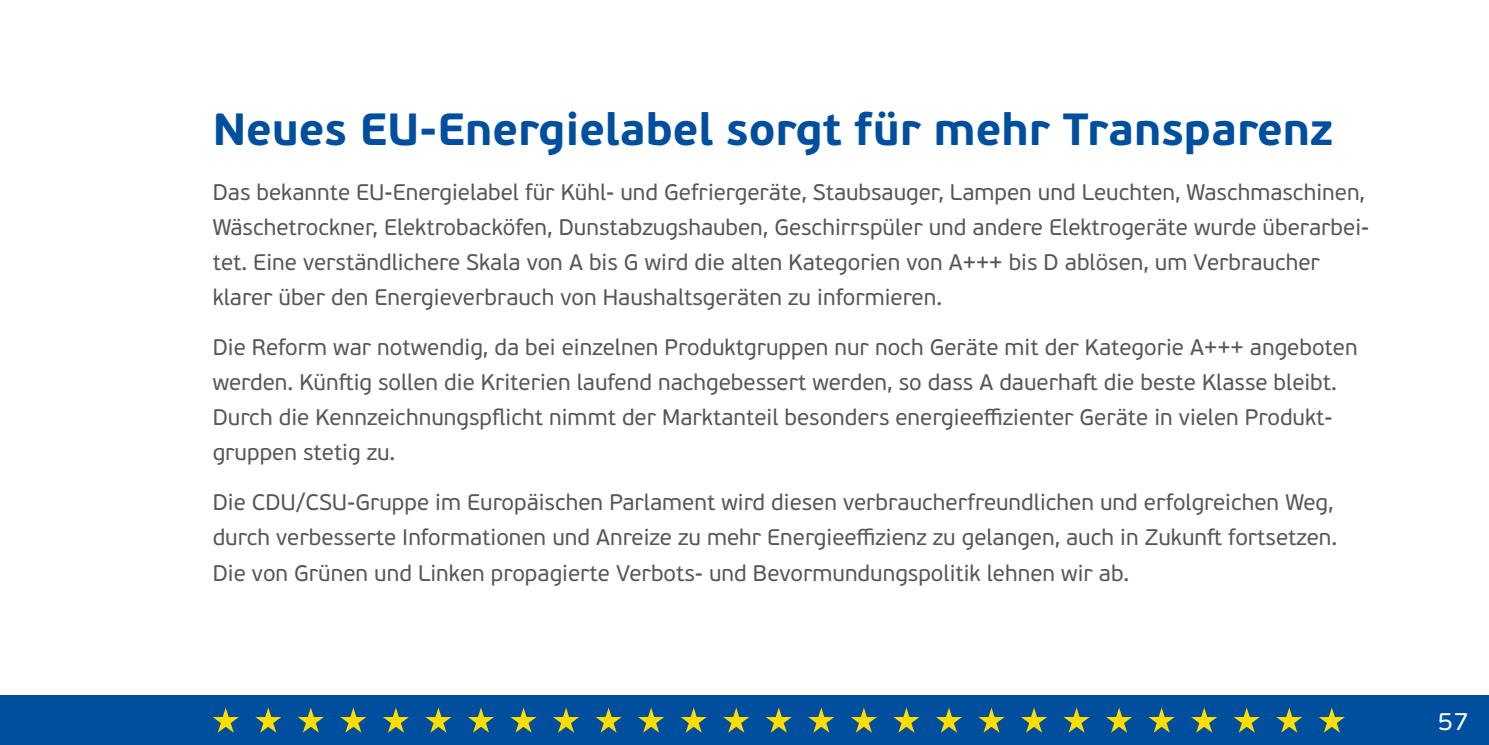
<style>
.page{position:relative;width:1489px;height:745px;background:#fff}
.page>*{position:absolute;margin:0;border:0;box-sizing:border-box;transform-origin:0 0}
.t1{font:700 45px "PF Beau Sans Pro";color:#004f9f}
.t2{font:25px "PF Beau Sans Pro";color:#fff}
.t3{font:22.5px/35px "PF Beau Sans Pro";color:#575756}
</style>
<div class="page">
<div style="left:0;top:694px;width:1488px;height:50px;background:#004f9f"></div>
<svg style="left:213px;top:707px;width:26px;height:25px"></svg>
<svg style="left:255px;top:707px;width:26px;height:25px"></svg>
<svg style="left:298px;top:707px;width:26px;height:25px"></svg>
<svg style="left:340px;top:707px;width:26px;height:25px"></svg>
<svg style="left:383px;top:707px;width:26px;height:25px"></svg>
<svg style="left:425px;top:707px;width:26px;height:25px"></svg>
<svg style="left:468px;top:708px;width:26px;height:24px"></svg>
<svg style="left:510px;top:707px;width:26px;height:25px"></svg>
<svg style="left:553px;top:707px;width:26px;height:25px"></svg>
<svg style="left:595px;top:707px;width:26px;height:25px"></svg>
<svg style="left:638px;top:707px;width:26px;height:25px"></svg>
<svg style="left:681px;top:707px;width:25px;height:25px"></svg>
<svg style="left:723px;top:707px;width:26px;height:25px"></svg>
<svg style="left:766px;top:707px;width:25px;height:25px"></svg>
<svg style="left:808px;top:707px;width:26px;height:25px"></svg>
<svg style="left:851px;top:707px;width:25px;height:25px"></svg>
<svg style="left:893px;top:707px;width:26px;height:25px"></svg>
<svg style="left:936px;top:708px;width:25px;height:24px"></svg>
<svg style="left:978px;top:707px;width:26px;height:25px"></svg>
<svg style="left:1021px;top:708px;width:25px;height:24px"></svg>
<svg style="left:1063px;top:707px;width:26px;height:25px"></svg>
<svg style="left:1106px;top:707px;width:26px;height:25px"></svg>
<svg style="left:1148px;top:707px;width:26px;height:25px"></svg>
<svg style="left:1191px;top:707px;width:26px;height:25px"></svg>
<svg style="left:1234px;top:707px;width:25px;height:25px"></svg>
<svg style="left:1276px;top:707px;width:26px;height:25px"></svg>
<svg style="left:1319px;top:707px;width:25px;height:25px"></svg>
<h1 class="t1" style="left:213px;top:101px;width:1121px">Neues EU-Energielabel sorgt für mehr Transparenz</h1>
<p class="t3" style="left:213px;top:175px;width:1157px">Das bekannte EU-Energielabel für Kühl- und Gefriergeräte, Staubsauger, Lampen und Leuchten, Waschmaschinen, Wäschetrockner, Elektrobacköfen, Dunstabzugshauben, Geschirrspüler und andere Elektrogeräte wurde überarbei&shy;tet. Eine verständlichere Skala von A bis G wird die alten Kategorien von A+++ bis D ablösen, um Verbraucher klarer über den Energieverbrauch von Haushaltsgeräten zu informieren.</p>
<p class="t3" style="left:213px;top:330px;width:1146px">Die Reform war notwendig, da bei einzelnen Produktgruppen nur noch Geräte mit der Kategorie A+++ angeboten werden. Künftig sollen die Kriterien laufend nachgebessert werden, so dass A dauerhaft die beste Klasse bleibt.<br>Durch die Kennzeichnungspflicht nimmt der Marktanteil besonders energieeffizienter Geräte in vielen Produkt&shy;gruppen stetig zu.</p>
<p class="t3" style="left:213px;top:485px;width:1126px">Die CDU/CSU-Gruppe im Europäischen Parlament wird diesen verbraucherfreundlichen und erfolgreichen Weg, durch verbesserte Informationen und Anreize zu mehr Energieeffizienz zu gelangen, auch in Zukunft fortsetzen.<br>Die von Grünen und Linken propagierte Verbots- und Bevormundungspolitik lehnen wir ab.</p>
<p class="t2" style="left:1437px;top:706px;width:32px">57</p>
</div>
